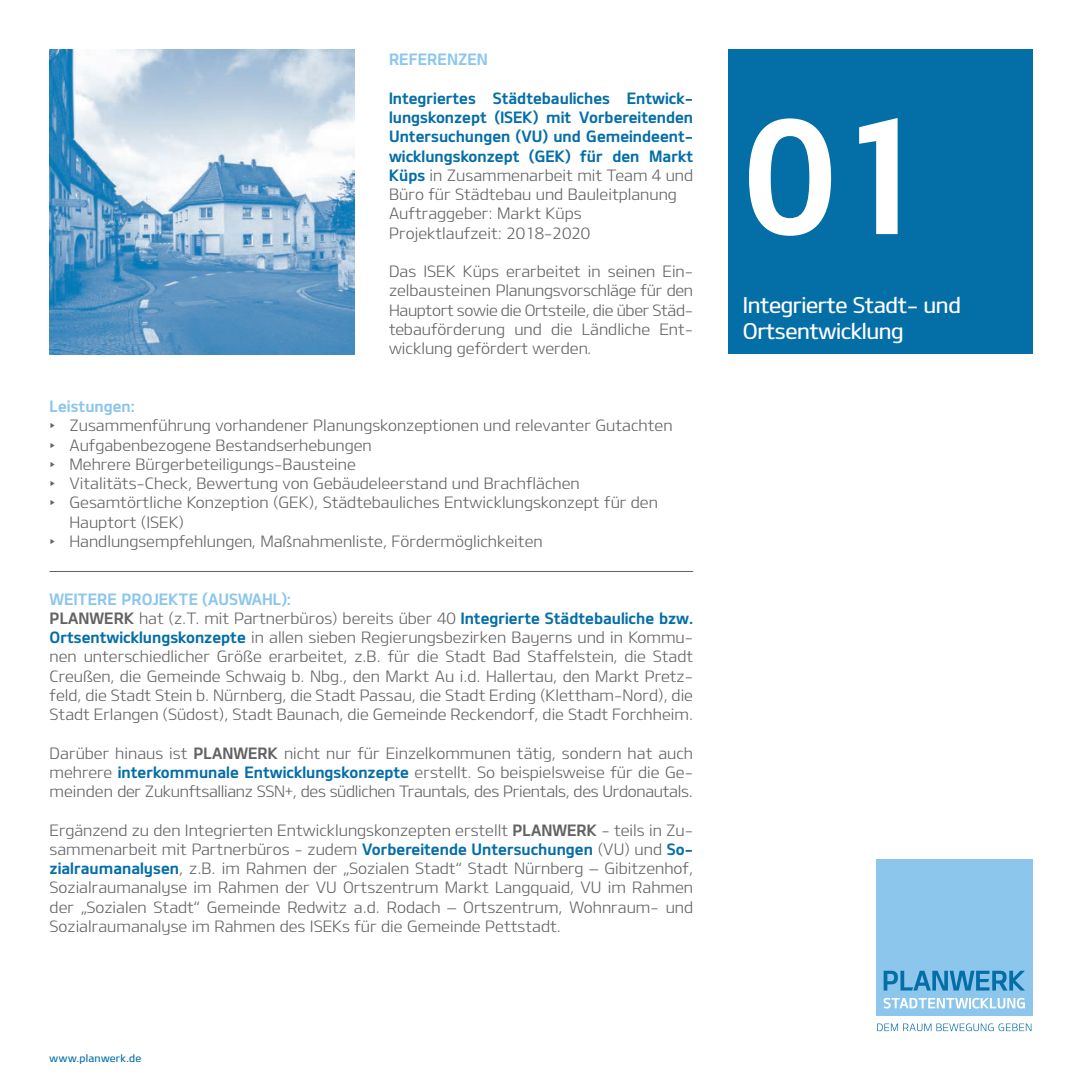
<style>
.page{position:relative;width:1082px;height:1082px;background:#fff}
.page>*{position:absolute;margin:0;border:0;box-sizing:border-box;transform-origin:0 0}
.t1{font:157.5px "Design KOTFB";color:#fff}
.t2{font:21.88px/26.2px "Design KOTFM";letter-spacing:-.02em;color:#fff}
.t3{font:15.75px/19.2px "Design KOTFL";color:#636366;text-align:justify}
.t4{font:15.75px/19.2px "Design KOTFB";color:#046ea7;text-align:justify}
.t5{font:15.75px "Design KOTFB";color:#8cc6ec}
.t6{font:10.5px "Design KOTFM";letter-spacing:.025em;color:#046ea7}
.s1{font-family:"Design KOTFB";color:#046ea7}
.s2{font-family:"Design KOTFB"}
</style>
<div class="page">
<div style="left:876px;top:859px;width:156px;height:156px;background:#8cc6ec"></div>
<svg style="left:883px;top:970px;width:141px;height:20px"></svg>
<svg style="left:883px;top:997px;width:141px;height:11px"></svg>
<svg style="left:877px;top:1023px;width:154px;height:8px"></svg>
<div style="left:728px;top:50px;width:304px;height:304px;background:#046ea7"></div>
<hr style="left:50px;top:571px;width:643px;height:1px;background:#636366">
<img style="left:50px;top:50px;width:304px;height:304px">
<p class="t5" style="left:389px;top:50px;width:100px">REFERENZEN</p>
<p class="t4" style="left:389px;top:88px;width:306px">Integriertes Städtebauliches Entwick&shy;lungskonzept (ISEK) mit Vorbereitenden Untersuchungen (VU) und Gemeindeent&shy;wicklungskonzept (GEK) für den Markt</p>
<p class="t3" style="left:389px;top:165px;width:306px;text-align:left"><span class="s1">Küps</span> in Zusammenarbeit mit Team 4 und<br>Büro für Städtebau und Bauleitplanung<br>Auftraggeber: Markt Küps<br>Projektlaufzeit: 2018-2020</p>
<p class="t3" style="left:389px;top:261px;width:306px">Das ISEK Küps erarbeitet in seinen Ein&shy;zelbausteinen Planungsvorschläge für den Hauptort sowie die Ortsteile, die über Städ&shy;tebauförderung und die Ländliche Ent&shy;wicklung gefördert werden.</p>
<p class="t5" style="left:50px;top:396px;width:87px">Leistungen:</p>
<p class="t3" style="left:50px;top:415px;width:624px"><span class="s2">‣</span> Zusammenführung vorhandener Planungskonzeptionen und relevanter Gutachten</p>
<p class="t3" style="left:50px;top:434px;width:324px"><span class="s2">‣</span> Aufgabenbezogene Bestandserhebungen</p>
<p class="t3" style="left:50px;top:454px;width:308px"><span class="s2">‣</span> Mehrere Bürgerbeteiligungs-Bausteine</p>
<p class="t3" style="left:50px;top:473px;width:531px"><span class="s2">‣</span> Vitalitäts-Check, Bewertung von Gebäudeleerstand und Brachflächen</p>
<p class="t3" style="left:50px;top:492px;width:610px"><span class="s2">‣</span> Gesamtörtliche Konzeption (GEK), Städtebauliches Entwicklungskonzept für den</p>
<p class="t3" style="left:69px;top:511px;width:116px">Hauptort (ISEK)</p>
<p class="t3" style="left:50px;top:531px;width:494px"><span class="s2">‣</span> Handlungsempfehlungen, Maßnahmenliste, Fördermöglichkeiten</p>
<p class="t5" style="left:50px;top:589px;width:243px">WEITERE PROJEKTE (AUSWAHL):</p>
<p class="t3" style="left:50px;top:608px;width:645px"><span class="s2">PLANWERK</span> hat (z.T. mit Partnerbüros) bereits über 40 <span class="s1">Integrierte Städtebauliche bzw.<br>Ortsentwicklungskonzepte</span> in allen sieben Regierungsbezirken Bayerns und in Kommu&shy;nen unterschiedlicher Größe erarbeitet, z.B. für die Stadt Bad Staffelstein, die Stadt Creußen, die Gemeinde Schwaig b. Nbg., den Markt Au i.d. Hallertau, den Markt Pretz&shy;feld, die Stadt Stein b. Nürnberg, die Stadt Passau, die Stadt Erding (Klettham-Nord), die Stadt Erlangen (Südost), Stadt Baunach, die Gemeinde Reckendorf, die Stadt Forchheim.</p>
<p class="t3" style="left:50px;top:742px;width:645px">Darüber hinaus ist <span class="s2">PLANWERK</span> nicht nur für Einzelkommunen tätig, sondern hat auch mehrere <span class="s1">interkommunale Entwicklungskonzepte</span> erstellt. So beispielsweise für die Ge&shy;meinden der Zukunftsallianz SSN+, des südlichen Trauntals, des Prientals, des Urdonautals.</p>
<p class="t3" style="left:50px;top:819px;width:645px">Ergänzend zu den Integrierten Entwicklungskonzepten erstellt <span class="s2">PLANWERK</span> - teils in Zu&shy;sammenarbeit mit Partnerbüros - zudem <span class="s1">Vorbereitende Untersuchungen</span> (VU) und <span class="s1">So&shy;zialraumanalysen</span>, z.B. im Rahmen der „Sozialen Stadt“ Stadt Nürnberg – Gibitzenhof, Sozialraumanalyse im Rahmen der VU Ortszentrum Markt Langquaid, VU im Rahmen der „Sozialen Stadt“ Gemeinde Redwitz a.d. Rodach – Ortszentrum, Wohnraum- und Sozialraumanalyse im Rahmen des ISEKs für die Gemeinde Pettstadt.</p>
<p class="t6" style="left:50px;top:1051px;width:93px">www.planwerk.de</p>
<h1 class="t1" style="left:742px;top:77px;width:187px">01</h1>
<h2 class="t2" style="left:742px;top:291px;width:219px">Integrierte Stadt- und<br>Ortsentwicklung</h2>
</div>
